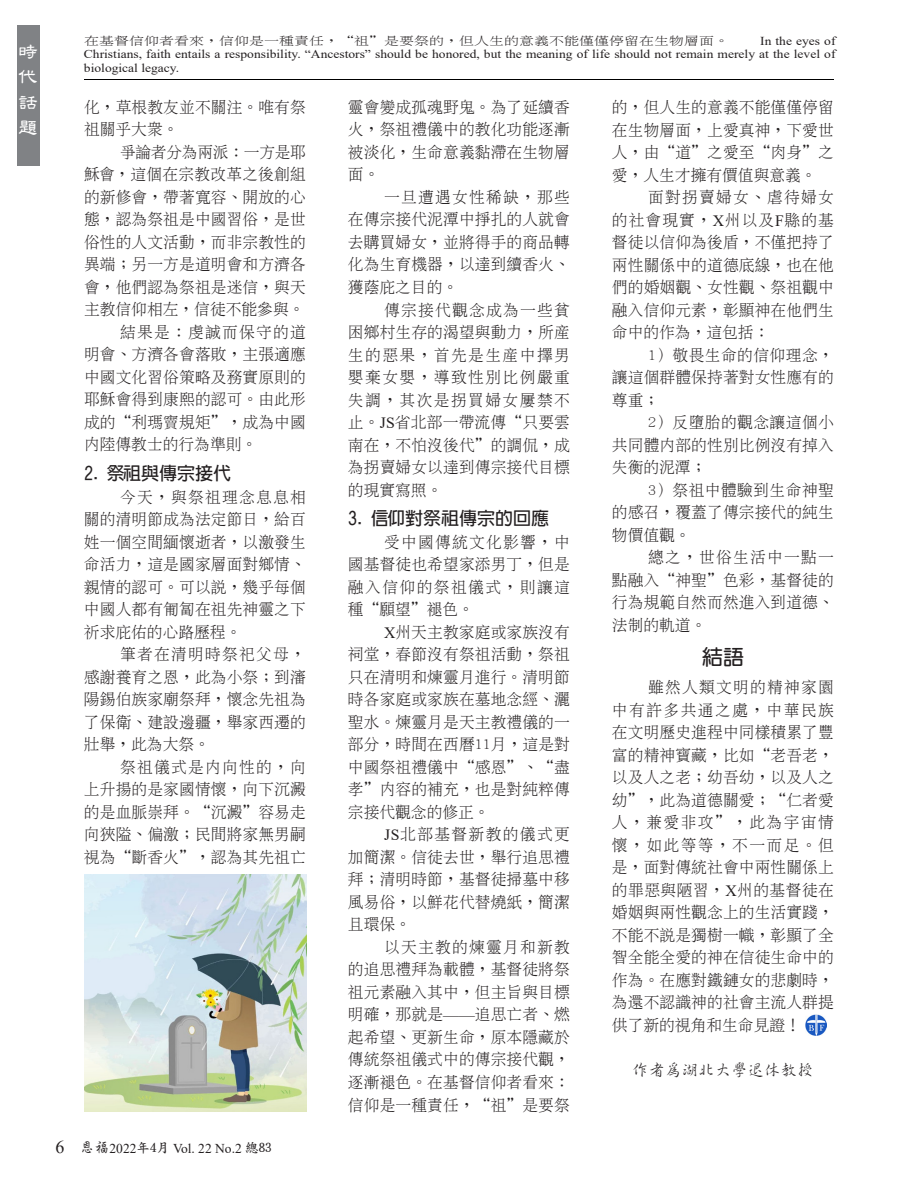
<style>
.page{position:relative;width:918px;height:1188px;background:#fff}
.page>*{position:absolute;margin:0;border:0;box-sizing:border-box;transform-origin:0 0}
.t1{font:700 21px "Yen Round";color:#231f20}
.t2{font:600 19.5px/25.5px "Jen Lei";color:#fff;text-align:justify}
.t3{font:700 18px "New Gothic";color:#231f20}
.t4{font:500 16.5px "Her Sin";color:#231f20}
.t5{font:300 15.75px/22.5px "Shan Hei Sun";letter-spacing:.005em;color:#231f20;text-align:justify}
.t6{font:300 15.75px "Shan Hei Sun";letter-spacing:-.015em;color:#231f20}
.t7{font:300 15.75px "Shan Hei Sun";letter-spacing:.08em;color:#231f20}
.t8{font:13.5px "Times New Roman";color:#231f20}
.t9{font:12.15px/13.5px "Times New Roman";color:#231f20;text-align:justify;scale:1.11 1}
.t10{font:300 11.25px "Shan Hei Sun";color:#231f20;scale:1.33 1}
.s1{font-family:"Times New Roman";font-weight:400}
.s2{font-size:18px}
.s3{font-family:"Singkai EG Light Big 5";font-size:15px}
.s4{font-family:"Stdkai EG Bold Big 5"}
</style>
<div class="page">
<hr style="left:84px;top:79px;width:750px;height:1px;background:#000">
<img style="left:805px;top:1014px;width:21px;height:22px">
<img style="left:84px;top:874px;width:222px;height:238px">
<div style="left:17px;top:25px;width:22px;height:140px;background:#808285"></div>
<p class="t2" style="left:19px;top:39px;width:21px">時代話題</p>
<p class="t10" style="left:84px;top:35px;width:486px">在基督信仰者看來，信仰是一種責任，“祖”是要祭的，但人生的意義不能僅僅停留在生物層面。</p>
<p class="t9" style="left:84px;top:33px;width:679px;text-indent:676px">In the eyes of Christians, faith entails a responsibility. “Ancestors” should be honored, but the meaning of life should not remain merely at the level of biological legacy.</p>
<p class="t5" style="left:84px;top:96px;width:223px">化，草根教友並不關注。唯有祭祖關乎大眾。</p>
<p class="t6" style="left:120px;top:144px;width:188px">爭論者分為兩派：一方是耶</p>
<p class="t5" style="left:84px;top:163px;width:223px">穌會，這個在宗教改革之後創組</p>
<p class="t5" style="left:84px;top:186px;width:223px">的新修會，帶著寬容、開放的心</p>
<p class="t5" style="left:84px;top:208px;width:223px">態，認為祭祖是中國習俗，是世</p>
<p class="t5" style="left:84px;top:231px;width:223px">俗性的人文活動，而非宗教性的</p>
<p class="t5" style="left:84px;top:253px;width:223px">異端；另一方是道明會和方濟各</p>
<p class="t5" style="left:84px;top:276px;width:223px">會，他們認為祭祖是迷信，與天</p>
<p class="t5" style="left:84px;top:298px;width:222px">主教信仰相左，信徒不能參與。</p>
<p class="t7" style="left:120px;top:324px;width:188px">結果是：虔誠而保守的道</p>
<p class="t5" style="left:84px;top:343px;width:223px">明會、方濟各會落敗，主張適應</p>
<p class="t5" style="left:84px;top:366px;width:223px">中國文化習俗策略及務實原則的</p>
<p class="t5" style="left:84px;top:388px;width:223px">耶穌會得到康熙的認可。由此形</p>
<p class="t5" style="left:84px;top:411px;width:223px">成的“利瑪竇規矩”，成為中國</p>
<p class="t5" style="left:84px;top:433px;width:175px">內陸傳教士的行為準則。</p>
<p class="t3" style="left:84px;top:465px;width:149px">2. 祭祖與傳宗接代</p>
<p class="t5" style="left:84px;top:486px;width:224px;text-indent:36px">今天，與祭祖理念息息相關的清明節成為法定節日，給百姓一個空間緬懷逝者，以激發生命活力，這是國家層面對鄉情、親情的認可。可以說，幾乎每個中國人都有匍匐在祖先神靈之下祈求庇佑的心路歷程。</p>
<p class="t5" style="left:84px;top:643px;width:224px;text-indent:36px">筆者在清明時祭祀父母，感謝養育之恩，此為小祭；到瀋陽錫伯族家廟祭拜，懷念先祖為了保衛、建設邊疆，舉家西遷的壯舉，此為大祭。</p>
<p class="t5" style="left:84px;top:756px;width:224px;text-indent:36px">祭祖儀式是內向性的，向上升揚的是家國情懷，向下沉澱的是血脈崇拜。“沉澱”容易走向狹隘、偏激；民間將家無男嗣視為“斷香火”，認為其先祖亡</p>
<p class="t5" style="left:348px;top:96px;width:223px">靈會變成孤魂野鬼。為了延續香火，祭祖禮儀中的教化功能逐漸被淡化，生命意義黏滯在生物層面。</p>
<p class="t5" style="left:348px;top:186px;width:224px;text-indent:36px">一旦遭遇女性稀缺，那些在傳宗接代泥潭中掙扎的人就會去購買婦女，並將得手的商品轉化為生育機器，以達到續香火、獲蔭庇之目的。</p>
<p class="t5" style="left:348px;top:298px;width:224px;text-indent:36px">傳宗接代觀念成為一些貧困鄉村生存的渴望與動力，所產生的惡果，首先是生產中擇男嬰棄女嬰，導致性別比例嚴重失調，其次是拐買婦女屢禁不止。<span class="s1">JS</span>省北部一帶流傳“只要雲南在，不怕沒後代”的調侃，成為拐賣婦女以達到傳宗接代目標的現實寫照。</p>
<p class="t3" style="left:348px;top:510px;width:203px">3. 信仰對祭祖傳宗的回應</p>
<p class="t5" style="left:348px;top:531px;width:224px;text-indent:36px">受中國傳統文化影響，中國基督徒也希望家添男丁，但是融入信仰的祭祖儀式，則讓這種“願望”褪色。</p>
<p class="t5" style="left:348px;top:621px;width:224px;text-indent:36px"><span class="s1">X</span>州天主教家庭或家族沒有祠堂，春節沒有祭祖活動，祭祖只在清明和煉靈月進行。清明節時各家庭或家族在墓地念經、灑聖水。煉靈月是天主教禮儀的一部分，時間在西曆11月，這是對中國祭祖禮儀中“感恩”、“盡孝”內容的補充，也是對純粹傳宗接代觀念的修正。</p>
<p class="t5" style="left:348px;top:823px;width:223px;text-indent:36px"><span class="s1">JS</span>北部基督新教的儀式更加簡潔。信徒去世，舉行追思禮拜；清明時節，基督徒掃墓中移風易俗，以鮮花代替燒紙，簡潔且環保。</p>
<p class="t5" style="left:348px;top:936px;width:224px;text-indent:36px">以天主教的煉靈月和新教的追思禮拜為載體，基督徒將祭祖元素融入其中，但主旨與目標明確，那就是<span class="s1">——</span>追思亡者、燃起希望、更新生命，原本隱藏於傳統祭祖儀式中的傳宗接代觀，逐漸褪色。在基督信仰者看來：信仰是一種責任，“祖”是要祭</p>
<p class="t5" style="left:612px;top:96px;width:223px">的，但人生的意義不能僅僅停留在生物層面，上愛真神，下愛世人，由“道”之愛至“肉身”之愛，人生才擁有價值與意義。</p>
<p class="t5" style="left:612px;top:186px;width:224px;text-indent:36px">面對拐賣婦女、虐待婦女的社會現實，<span class="s1">X</span>州以及<span class="s1">F</span>縣的基督徒以信仰為後盾，不僅把持了兩性關係中的道德底線，也在他們的婚姻觀、女性觀、祭祖觀中融入信仰元素，彰顯神在他們生命中的作為，這包括：</p>
<p class="t5" style="left:612px;top:343px;width:223px;text-indent:36px">1）敬畏生命的信仰理念，讓這個群體保持著對女性應有的尊重；</p>
<p class="t5" style="left:612px;top:411px;width:223px;text-indent:36px">2）反墮胎的觀念讓這個小共同體內部的性別比例沒有掉入失衡的泥潭；</p>
<p class="t5" style="left:612px;top:478px;width:223px;text-indent:36px">3）祭祖中體驗到生命神聖的感召，覆蓋了傳宗接代的純生物價值觀。</p>
<p class="t5" style="left:612px;top:546px;width:224px;text-indent:36px">總之，世俗生活中一點一點融入“神聖”色彩，基督徒的行為規範自然而然進入到道德、法制的軌道。</p>
<h1 class="t1" style="left:702px;top:646px;width:43px">結語</h1>
<p class="t5" style="left:612px;top:676px;width:224px;text-indent:36px">雖然人類文明的精神家園中有許多共通之處，中華民族在文明歷史進程中同樣積累了豐富的精神寶藏，比如“老吾老，以及人之老；幼吾幼，以及人之幼”，此為道德關愛；“仁者愛人，兼愛非攻”，此為宇宙情懷，如此等等，不一而足。但是，面對傳統社會中兩性關係上的罪惡與陋習，<span class="s1">X</span>州的基督徒在婚姻與兩性觀念上的生活實踐，不能不說是獨樹一幟，彰顯了全智全能全愛的神在信徒生命中的作為。在應對鐵鏈女的悲劇時，為還不認識神的社會主流人群提供了新的視角和生命見證！</p>
<p class="t4" style="left:632px;top:1061px;width:183px">作者為湖北大學退休教授</p>
<p class="t8" style="left:56px;top:1139px;width:218px"><span class="s2">6</span> <span class="s3">恩福</span>2022<span class="s4">年4月</span> Vol. 22 No.2 <span class="s4">總83</span></p>
</div>
